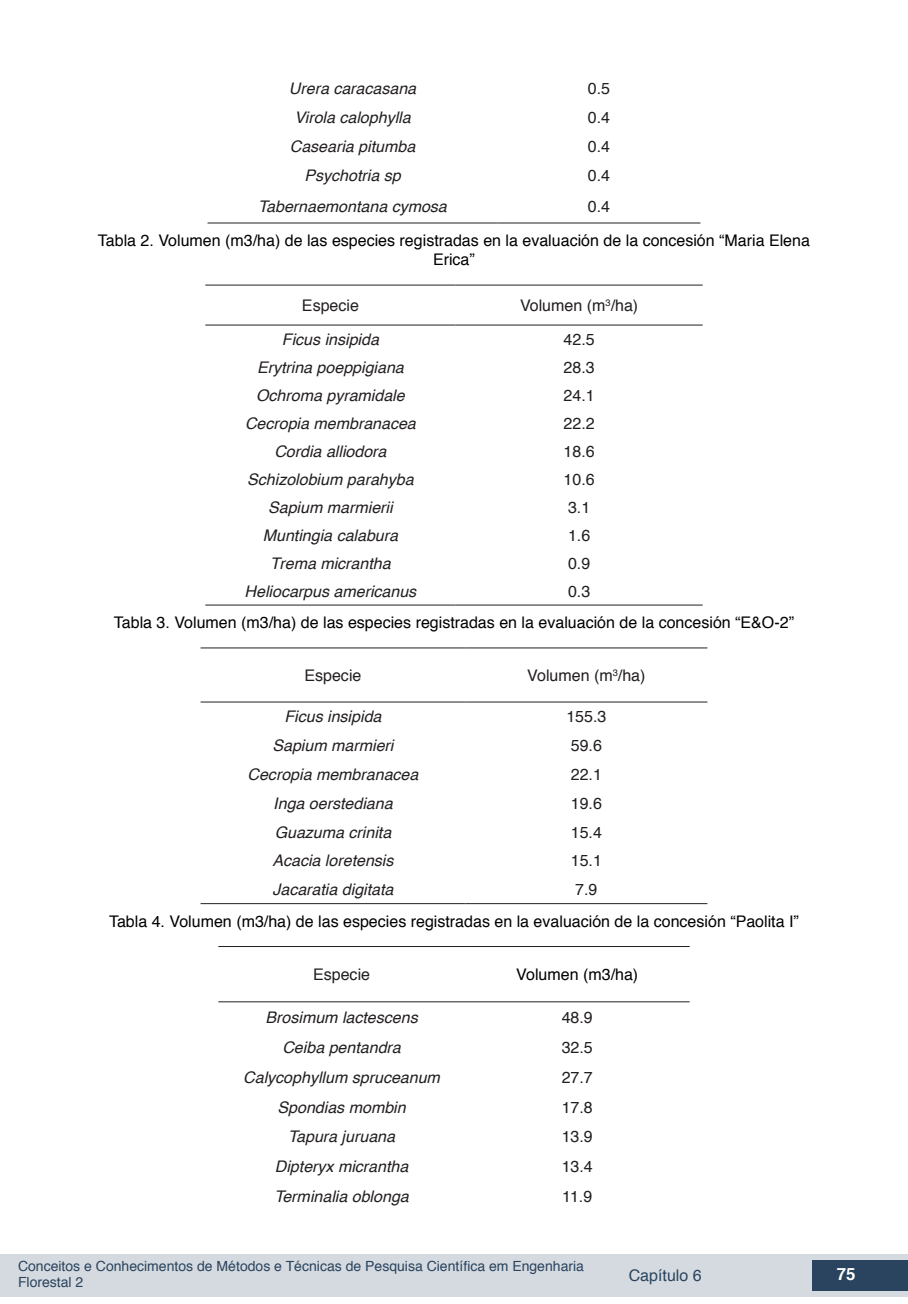
<style>
.page{position:relative;width:908px;height:1304px;background:#fff}
.page>*{position:absolute;margin:0;border:0;box-sizing:border-box;transform-origin:0 0}
.t1{font:700 16.8px "Helvetica";color:#fff}
.t2{font:italic 16px "Helvetica";color:#231f20}
.t3{font:16px/19.2px "Helvetica";color:#000;text-align:center}
.t4{font:16px "Helvetica";color:#231f20}
.t5{font:16px "Helvetica";color:#2a435e}
.t6{font:14px/16px "Helvetica";color:#2a435e}
</style>
<div class="page">
<div style="left:0;top:1254px;width:906px;height:43px;background:#d4dadf"></div>
<div style="left:812px;top:1261px;width:95px;height:30px;background:#2a435e"></div>
<hr style="left:207px;top:222px;width:290px;height:1px;background:#231f20">
<hr style="left:497px;top:222px;width:203px;height:1px;background:#231f20">
<hr style="left:205px;top:285px;width:250px;height:1px;background:#231f20">
<hr style="left:455px;top:285px;width:247px;height:1px;background:#231f20">
<hr style="left:205px;top:325px;width:250px;height:1px;background:#231f20">
<hr style="left:455px;top:325px;width:247px;height:1px;background:#231f20">
<hr style="left:205px;top:605px;width:250px;height:1px;background:#231f20">
<hr style="left:455px;top:605px;width:247px;height:1px;background:#231f20">
<hr style="left:200px;top:903px;width:265px;height:1px;background:#231f20">
<hr style="left:465px;top:903px;width:242px;height:1px;background:#231f20">
<hr style="left:200px;top:647px;width:265px;height:1px;background:#231f20">
<hr style="left:465px;top:647px;width:242px;height:1px;background:#231f20">
<hr style="left:200px;top:702px;width:265px;height:1px;background:#231f20">
<hr style="left:465px;top:702px;width:242px;height:1px;background:#231f20">
<hr style="left:218px;top:946px;width:246px;height:1px;background:#231f20">
<hr style="left:464px;top:946px;width:225px;height:1px;background:#231f20">
<hr style="left:218px;top:1001px;width:246px;height:1px;background:#231f20">
<hr style="left:464px;top:1001px;width:225px;height:1px;background:#231f20">
<p class="t2" style="left:289px;top:76px;width:129px">Urera caracasana</p>
<p class="t4" style="left:587px;top:76px;width:24px">0.5</p>
<p class="t2" style="left:294px;top:105px;width:118px">Virola calophylla</p>
<p class="t4" style="left:587px;top:105px;width:24px">0.4</p>
<p class="t2" style="left:289px;top:134px;width:127px">Casearia pitumba</p>
<p class="t4" style="left:587px;top:134px;width:24px">0.4</p>
<p class="t2" style="left:304px;top:163px;width:98px">Psychotria sp</p>
<p class="t4" style="left:587px;top:163px;width:24px">0.4</p>
<p class="t2" style="left:258px;top:194px;width:190px">Tabernaemontana cymosa</p>
<p class="t4" style="left:587px;top:194px;width:24px">0.4</p>
<p class="t3" style="left:98px;top:231px;width:713px">Tabla 2. Volumen (m3/ha) de las especies registradas en la evaluación de la concesión “Maria Elena<br>Erica”</p>
<p class="t4" style="left:302px;top:293px;width:58px">Especie</p>
<p class="t4" style="left:520px;top:293px;width:120px">Volumen (m<sup>3</sup>/ha)</p>
<p class="t2" style="left:282px;top:327px;width:98px">Ficus insipida</p>
<p class="t4" style="left:563px;top:327px;width:33px">42.5</p>
<p class="t2" style="left:257px;top:355px;width:148px">Erytrina poeppigiana</p>
<p class="t4" style="left:563px;top:355px;width:33px">28.3</p>
<p class="t2" style="left:256px;top:383px;width:150px">Ochroma pyramidale</p>
<p class="t4" style="left:563px;top:383px;width:33px">24.1</p>
<p class="t2" style="left:245px;top:411px;width:172px">Cecropia membranacea</p>
<p class="t4" style="left:563px;top:411px;width:33px">22.2</p>
<p class="t2" style="left:274px;top:439px;width:114px">Cordia alliodora</p>
<p class="t4" style="left:563px;top:439px;width:33px">18.6</p>
<p class="t2" style="left:247px;top:467px;width:168px">Schizolobium parahyba</p>
<p class="t4" style="left:563px;top:467px;width:33px">10.6</p>
<p class="t2" style="left:268px;top:495px;width:126px">Sapium marmierii</p>
<p class="t4" style="left:567px;top:495px;width:24px">3.1</p>
<p class="t2" style="left:263px;top:523px;width:137px">Muntingia calabura</p>
<p class="t4" style="left:567px;top:523px;width:24px">1.6</p>
<p class="t2" style="left:270px;top:551px;width:122px">Trema micrantha</p>
<p class="t4" style="left:567px;top:551px;width:24px">0.9</p>
<p class="t2" style="left:244px;top:579px;width:173px">Heliocarpus americanus</p>
<p class="t4" style="left:567px;top:579px;width:24px">0.3</p>
<p class="t3" style="left:114px;top:613px;width:681px">Tabla 3. Volumen (m3/ha) de las especies registradas en la evaluación de la concesión “E&amp;O-2”</p>
<p class="t4" style="left:304px;top:663px;width:58px">Especie</p>
<p class="t4" style="left:527px;top:663px;width:120px">Volumen (m<sup>3</sup>/ha)</p>
<p class="t2" style="left:284px;top:704px;width:98px">Ficus insipida</p>
<p class="t4" style="left:566px;top:704px;width:42px">155.3</p>
<p class="t2" style="left:272px;top:733px;width:122px">Sapium marmieri</p>
<p class="t4" style="left:570px;top:733px;width:33px">59.6</p>
<p class="t2" style="left:247px;top:762px;width:172px">Cecropia membranacea</p>
<p class="t4" style="left:570px;top:762px;width:33px">22.1</p>
<p class="t2" style="left:273px;top:791px;width:121px">Inga oerstediana</p>
<p class="t4" style="left:570px;top:791px;width:33px">19.6</p>
<p class="t2" style="left:274px;top:819px;width:118px">Guazuma crinita</p>
<p class="t4" style="left:570px;top:820px;width:33px">15.4</p>
<p class="t2" style="left:272px;top:848px;width:122px">Acacia loretensis</p>
<p class="t4" style="left:570px;top:848px;width:33px">15.1</p>
<p class="t2" style="left:272px;top:877px;width:122px">Jacaratia digitata</p>
<p class="t4" style="left:575px;top:877px;width:24px">7.9</p>
<p class="t3" style="left:109px;top:912px;width:691px">Tabla 4. Volumen (m3/ha) de las especies registradas en la evaluación de la concesión “Paolita I”</p>
<p class="t4" style="left:313px;top:962px;width:58px">Especie</p>
<p class="t3" style="left:516px;top:965px;width:123px">Volumen (m3/ha)</p>
<p class="t2" style="left:265px;top:1005px;width:154px">Brosimum lactescens</p>
<p class="t4" style="left:561px;top:1005px;width:33px">48.9</p>
<p class="t2" style="left:282px;top:1034px;width:120px">Ceiba pentandra</p>
<p class="t4" style="left:561px;top:1035px;width:33px">32.5</p>
<p class="t2" style="left:243px;top:1064px;width:198px">Calycophyllum spruceanum</p>
<p class="t4" style="left:561px;top:1065px;width:33px">27.7</p>
<p class="t2" style="left:277px;top:1094px;width:130px">Spondias mombin</p>
<p class="t4" style="left:561px;top:1094px;width:33px">17.8</p>
<p class="t2" style="left:288px;top:1124px;width:108px">Tapura juruana</p>
<p class="t4" style="left:561px;top:1124px;width:33px">13.9</p>
<p class="t2" style="left:275px;top:1154px;width:135px">Dipteryx micrantha</p>
<p class="t4" style="left:561px;top:1154px;width:33px">13.4</p>
<p class="t2" style="left:274px;top:1184px;width:136px">Terminalia oblonga</p>
<p class="t4" style="left:562px;top:1184px;width:31px">11.9</p>
<p class="t6" style="left:18px;top:1259px;width:567px">Conceitos e Conhecimentos de Métodos e Técnicas de Pesquisa Científica em Engenharia<br>Florestal 2</p>
<p class="t5" style="left:628px;top:1263px;width:74px">Capítulo 6</p>
<p class="t1" style="left:836px;top:1261px;width:20px">75</p>
</div>
